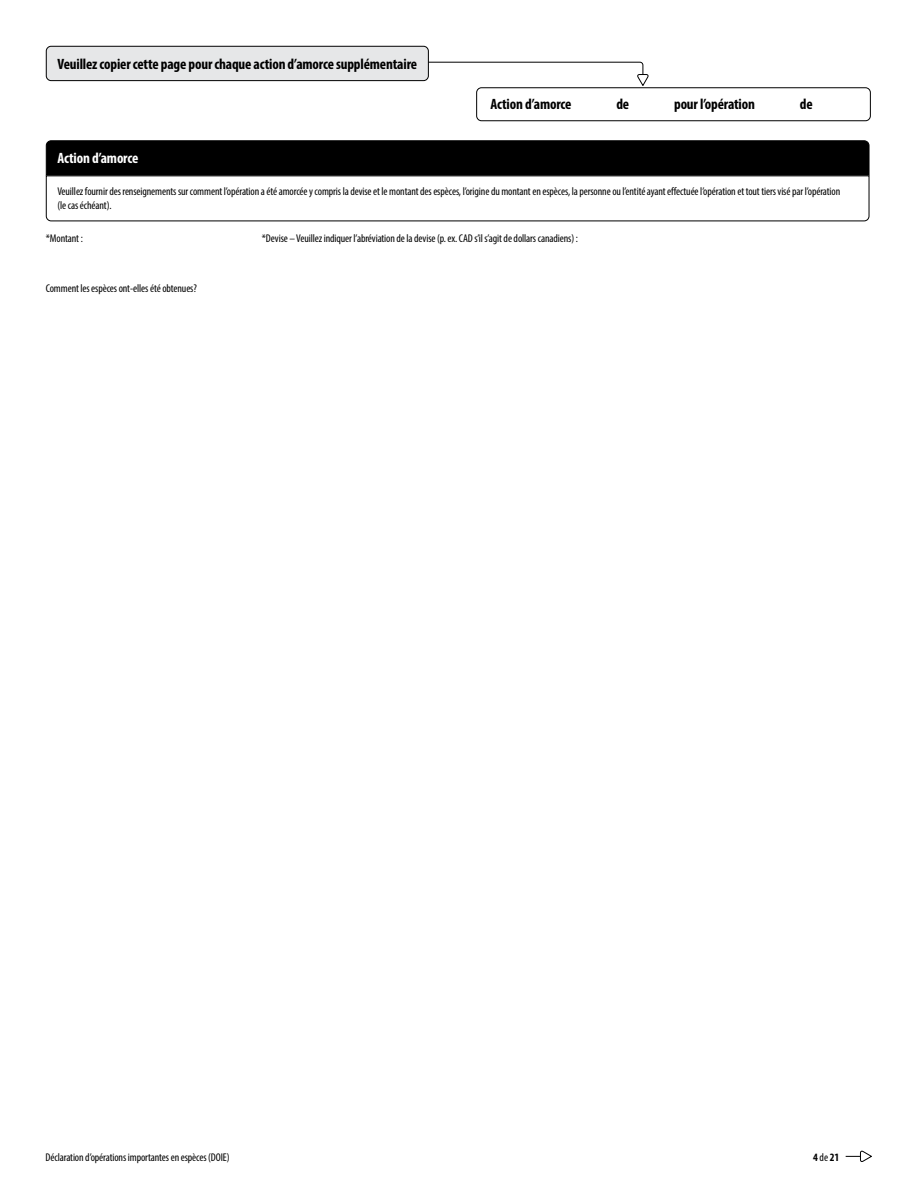
<style>
.page{position:relative;width:918px;height:1188px;background:#fff}
.page>*{position:absolute;margin:0;border:0;box-sizing:border-box;transform-origin:0 0}
.Section_Bars{font:700 condensed 15px "Myriad Pro";letter-spacing:-.01em;color:#000}
.Body{font:700 condensed 15px "Myriad Pro";letter-spacing:-.01em;color:#000}
.Section_Bars-2{font:700 condensed 15px "Myriad Pro";letter-spacing:-.01em;color:#fff}
.Small_Text{font:condensed 11.25px/13.5px "Myriad Pro";letter-spacing:-.01em;color:#000}
.t1{font:700 condensed 11.25px "Myriad Pro";color:#000}
.s1{font-weight:400}
</style>
<div class="page">
<svg style="left:846px;top:1150px;width:26px;height:12px"></svg>
<div style="left:476px;top:87px;width:395px;height:34px;border:1px solid #000;border-radius:5px"></div>
<svg style="left:351px;top:61px;width:298px;height:25px"></svg>
<div style="left:46px;top:46px;width:382px;height:35px;background:#e6e7e8;border-radius:5px"></div>
<div style="left:46px;top:46px;width:383px;height:35px;border:1px solid #000;border-radius:5px"></div>
<svg style="left:46px;top:140px;width:824px;height:82px"></svg>
<p class="Section_Bars" style="left:57px;top:54px;width:361px">Veuillez copier cette page pour chaque action d’amorce supplémentaire</p>
<p class="Body" style="left:491px;top:95px;width:83px">Action d’amorce</p>
<p class="Body" style="left:616px;top:95px;width:14px">de</p>
<p class="Body" style="left:674px;top:95px;width:82px">pour l’opération</p>
<p class="Body" style="left:800px;top:95px;width:14px">de</p>
<p class="Section_Bars-2" style="left:57px;top:149px;width:83px">Action d’amorce</p>
<p class="Small_Text" style="left:57px;top:185px;width:784px">Veuillez fournir des renseignements sur comment l’opération a été amorcée y compris la devise et le montant des espèces, l’origine du montant en espèces, la personne ou l’entité ayant effectuée l’opération et tout tiers visé par l’opération (le cas échéant).</p>
<p class="Small_Text" style="left:46px;top:231px;width:38px">*Montant :</p>
<p class="Small_Text" style="left:262px;top:231px;width:318px">*Devise – Veuillez indiquer l’abréviation de la devise (p. ex. CAD s’il s’agit de dollars canadiens) :</p>
<p class="Small_Text" style="left:46px;top:281px;width:153px">Comment les espèces ont-elles été obtenues?</p>
<p class="Small_Text" style="left:46px;top:1150px;width:186px">Déclaration d’opérations importantes en espèces (DOIE)</p>
<p class="t1" style="left:813px;top:1150px;width:27px">4 <span class="s1">de</span> 21</p>
</div>
